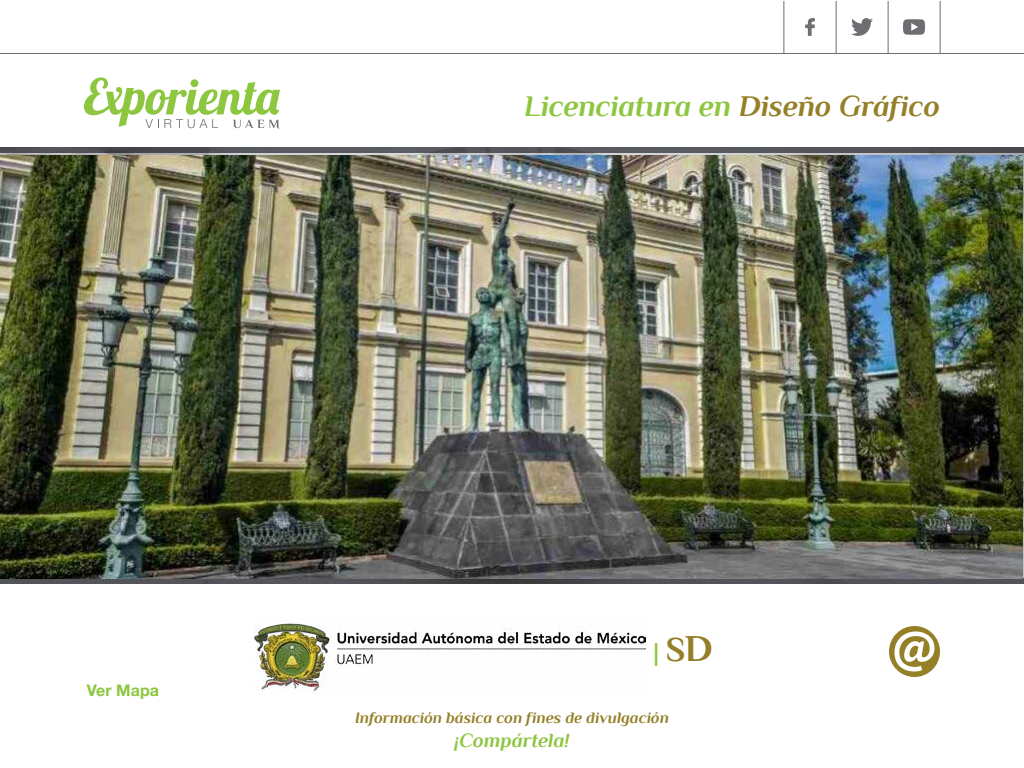
<style>
.page{position:relative;width:1024px;height:768px;background:#fff}
.page>*{position:absolute;margin:0;border:0;box-sizing:border-box;transform-origin:0 0}
.t1{font:italic 700 30px "Philosopher";letter-spacing:-.005em;color:#8dc63f}
.t2{font:26px "Philosopher";color:#8dc63f}
.t3{font:italic 700 20px "Philosopher";letter-spacing:-.005em;color:#8dc63f}
.t4{font:italic 700 16px "Philosopher";color:#958028}
.t5{font:700 16px "Helvetica Neue";letter-spacing:.005em;color:#8dc63f}
.s1{color:#958028}
.s2{font-weight:700;font-size:35px;color:#958028}
.s3{font-weight:700;font-size:38px;color:#958028}
</style>
<div class="page">
<svg style="left:84px;top:77px;width:196px;height:52px"></svg>
<hr style="left:0;top:53px;width:1024px;height:1px;background:#6d6e71">
<svg style="left:851px;top:18px;width:22px;height:18px"></svg>
<svg style="left:903px;top:19px;width:22px;height:16px"></svg>
<svg style="left:805px;top:18px;width:10px;height:18px"></svg>
<hr style="left:784px;top:1px;width:1px;height:52px;background:#6d6e71">
<hr style="left:836px;top:1px;width:1px;height:52px;background:#6d6e71">
<hr style="left:888px;top:1px;width:1px;height:52px;background:#6d6e71">
<hr style="left:940px;top:1px;width:1px;height:52px;background:#6d6e71">
<svg style="left:0;top:578px;width:1024px;height:6px;fill:#525257"></svg>
<svg style="left:889px;top:626px;width:51px;height:51px"></svg>
<svg style="left:0;top:147px;width:1024px;height:6px;fill:#54555a"></svg>
<img style="left:254px;top:623px;width:392px;height:70px">
<img style="left:0;top:155px;width:1022px;height:423px">
<h1 class="t1" style="left:524px;top:91px;width:417px">Licenciatura en <span class="s1">Diseño Gráfico</span></h1>
<p class="t5" style="left:87px;top:678px;width:74px">Ver Mapa</p>
<h2 class="t2" style="left:653px;top:639px;width:61px">| <span class="s2">S</span><span class="s3">D</span></h2>
<p class="t4" style="left:355px;top:709px;width:315px">Información básica con fines de divulgación</p>
<p class="t3" style="left:455px;top:730px;width:116px">¡Compártela!</p>
</div>
